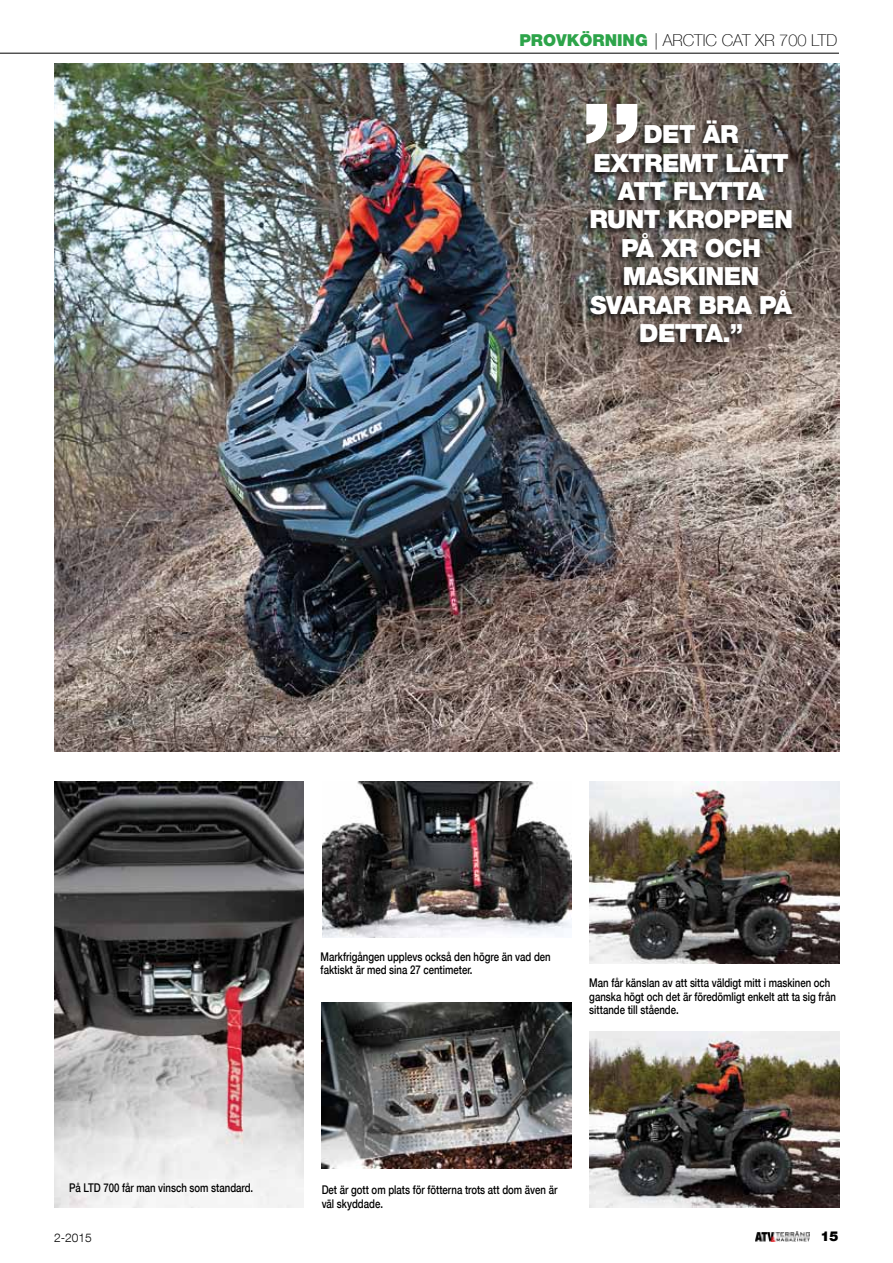
<style>
.page{position:relative;width:893px;height:1263px;background:#fff}
.page>*{position:absolute;margin:0;border:0;box-sizing:border-box;transform-origin:0 0}
.t1{font:900 24.9px/28.5px "Helvetica Neue LT Com";letter-spacing:-.025em;color:#fff;text-align:center}
.t2{font:100 16.35px "Helvetica Neue LT Com";color:#000}
.t3{font:900 13.5px "Helvetica Neue LT Com";color:#000}
.t4{font:500 12px/13.5px "Helvetica Neue LT Com";color:#000;scale:.8 1}
.t5{font:300 12px "Helvetica Neue LT Com";color:#000}
.s1{font-weight:900;color:#2da44a}
</style>
<div class="page">
<hr style="left:0;top:53px;width:839px;height:1px;background:#000">
<img style="left:589px;top:1032px;width:250px;height:176px">
<img style="left:589px;top:781px;width:250px;height:182px">
<img style="left:54px;top:64px;width:785px;height:687px">
<img style="left:322px;top:781px;width:250px;height:157px">
<img style="left:54px;top:781px;width:250px;height:427px">
<img style="left:322px;top:1003px;width:249px;height:166px">
<div style="left:583px;top:120px;width:210px;height:230px;background:#000;opacity:.75"></div>
<svg style="left:586px;top:104px;width:51px;height:40px"></svg>
<img style="left:755px;top:1231px;width:54px;height:11px">
<h2 class="t2" style="left:519px;top:33px;width:319px"><span class="s1">PROVKÖRNING</span> | ARCTIC CAT XR 700 LTD</h2>
<h1 class="t1" style="left:589px;top:121px;width:205px">DET ÄR<br>EXTREMT LÄTT<br>ATT FLYTTA<br>RUNT KROPPEN<br>PÅ XR OCH<br>MASKINEN<br>SVARAR BRA PÅ<br>DETTA.”</h1>
<p class="t4" style="left:69px;top:1181px;width:232px">På LTD 700 får man vinsch som standard.</p>
<p class="t4" style="left:321px;top:950px;width:289px">Markfrigången upplevs också den högre än vad den faktiskt är med sina 27 centimeter.</p>
<p class="t4" style="left:589px;top:977px;width:310px">Man får känslan av att sitta väldigt mitt i maskinen och ganska högt och det är föredömligt enkelt att ta sig från sittande till stående.</p>
<p class="t4" style="left:322px;top:1184px;width:296px">Det är gott om plats för fötterna trots att dom även är väl skyddade.</p>
<p class="t5" style="left:54px;top:1230px;width:39px">2-2015</p>
<p class="t3" style="left:820px;top:1230px;width:20px">15</p>
</div>
